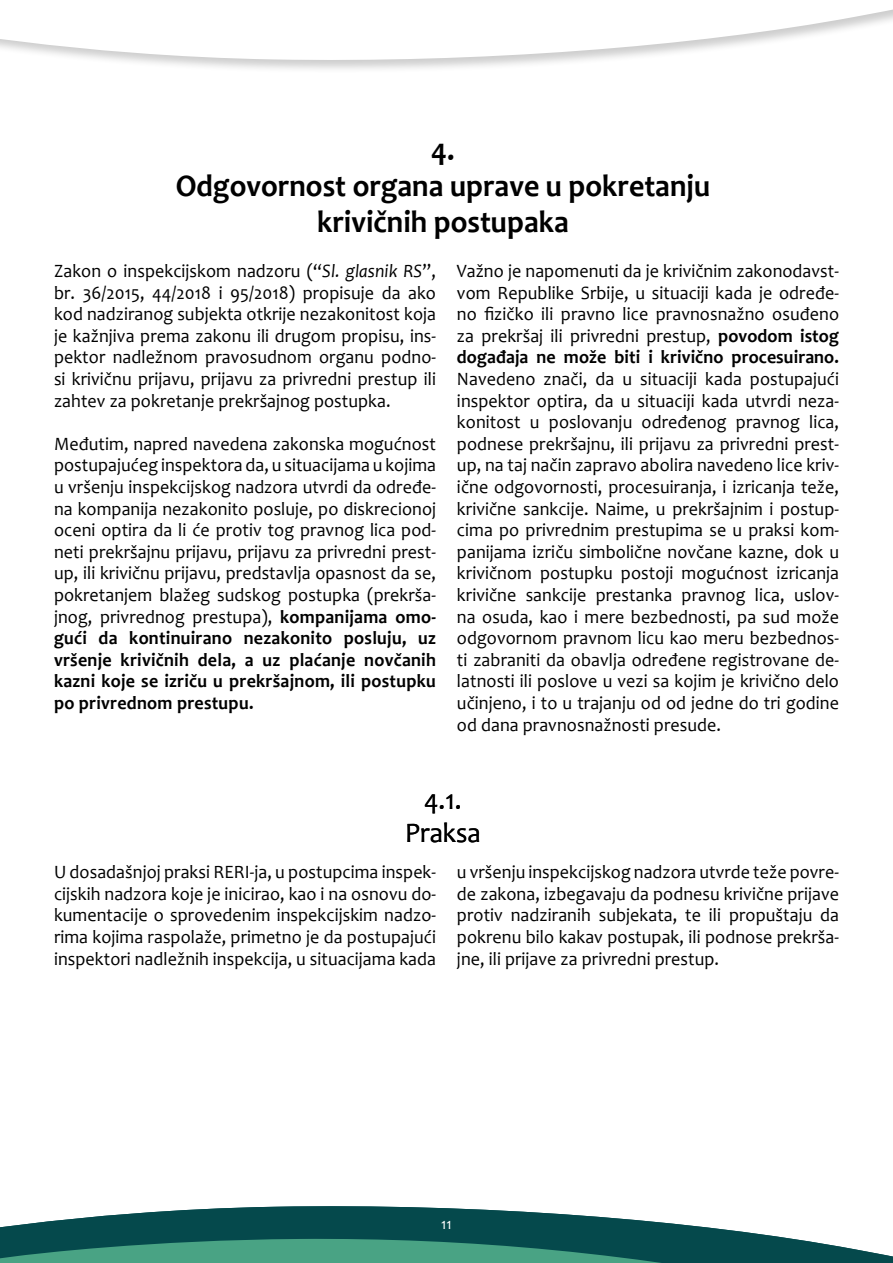
<style>
.page{position:relative;width:893px;height:1263px;background:#fff}
.page>*{position:absolute;margin:0;border:0;box-sizing:border-box;transform-origin:0 0}
.t1{font:700 31.5px/36px "Candara";color:#000;text-align:center;scale:.95 1}
.t2{font:28.35px/32.4px "Candara";color:#000;text-align:center;scale:.95 1}
.t3{font:18.9px/21.6px "Candara";letter-spacing:.005em;color:#000;text-align:justify;scale:.95 1}
.t4{font:15.75px "Candara";color:#fff;scale:.95 1}
.s1{font-style:italic}
.s2{font-weight:700}
</style>
<div class="page">
<svg style="left:0;top:9px;width:893px;height:60px"></svg>
<svg style="left:0;top:1206px;width:893px;height:57px;fill:#05494c"></svg>
<h1 class="t1" style="left:176px;top:132px;width:564px">4.<br>Odgovornost organa uprave u pokretanju krivičnih postupaka</h1>
<p class="t3" style="left:54px;top:260px;width:404px">Zakon o inspekcijskom nadzoru (“<span class="s1">Sl. glasnik RS</span>”, br. 36/2015, 44/2018 i 95/2018) propisuje da ako kod nadziranog subjekta otkrije nezakonitost koja je kažnjiva prema zakonu ili drugom propisu, ins&shy;pektor nadležnom pravosudnom organu podno&shy;si krivičnu prijavu, prijavu za privredni prestup ili zahtev za pokretanje prekršajnog postupka.</p>
<p class="t3" style="left:54px;top:433px;width:404px">Međutim, napred navedena zakonska mogućnost postupajućeg inspektora da, u situacijama u kojima u vršenju inspekcijskog nadzora utvrdi da određe&shy;na kompanija nezakonito posluje, po diskrecionoj oceni optira da li će protiv tog pravnog lica pod&shy;neti prekršajnu prijavu, prijavu za privredni prest&shy;up, ili krivičnu prijavu, predstavlja opasnost da se, pokretanjem blažeg sudskog postupka (prekrša&shy;jnog, privrednog prestupa), <span class="s2">kompanijama omo&shy;gući da kontinuirano nezakonito posluju, uz vršenje krivičnih dela, a uz plaćanje novčanih kazni koje se izriču u prekršajnom, ili postupku po privrednom prestupu.</span></p>
<p class="t3" style="left:457px;top:260px;width:404px">Važno je napomenuti da je krivičnim zakonodavst&shy;vom Republike Srbije, u situaciji kada je određe&shy;no fizičko ili pravno lice pravnosnažno osuđeno za prekršaj ili privredni prestup, <span class="s2">povodom istog događaja ne može biti i krivično procesuirano.</span></p>
<p class="t3" style="left:457px;top:368px;width:404px">Navedeno znači, da u situaciji kada postupajući inspektor optira, da u situaciji kada utvrdi neza&shy;konitost u poslovanju određenog pravnog lica, podnese prekršajnu, ili prijavu za privredni prest&shy;up, na taj način zapravo abolira navedeno lice kriv&shy;ične odgovornosti, procesuiranja, i izricanja teže, krivične sankcije. Naime, u prekršajnim i postup&shy;cima po privrednim prestupima se u praksi kom&shy;panijama izriču simbolične novčane kazne, dok u krivičnom postupku postoji mogućnost izricanja krivične sankcije prestanka pravnog lica, uslov&shy;na osuda, kao i mere bezbednosti, pa sud može odgovornom pravnom licu kao meru bezbednos&shy;ti zabraniti da obavlja određene registrovane de&shy;latnosti ili poslove u vezi sa kojim je krivično delo učinjeno, i to u trajanju od od jedne do tri godine od dana pravnosnažnosti presude.</p>
<h2 class="t2" style="left:405px;top:783px;width:81px">4.1.<br>Praksa</h2>
<p class="t3" style="left:54px;top:861px;width:404px">U dosadašnjoj praksi RERI-ja, u postupcima inspek&shy;cijskih nadzora koje je inicirao, kao i na osnovu do&shy;kumentacije o sprovedenim inspekcijskim nadzo&shy;rima kojima raspolaže, primetno je da postupajući inspektori nadležnih inspekcija, u situacijama kada</p>
<p class="t3" style="left:457px;top:861px;width:404px">u vršenju inspekcijskog nadzora utvrde teže povre&shy;de zakona, izbegavaju da podnesu krivične prijave protiv nadziranih subjekata, te ili propuštaju da pokrenu bilo kakav postupak, ili podnose prekrša&shy;jne, ili prijave za privredni prestup.</p>
<p class="t4" style="left:441px;top:1214px;width:13px">11</p>
</div>
